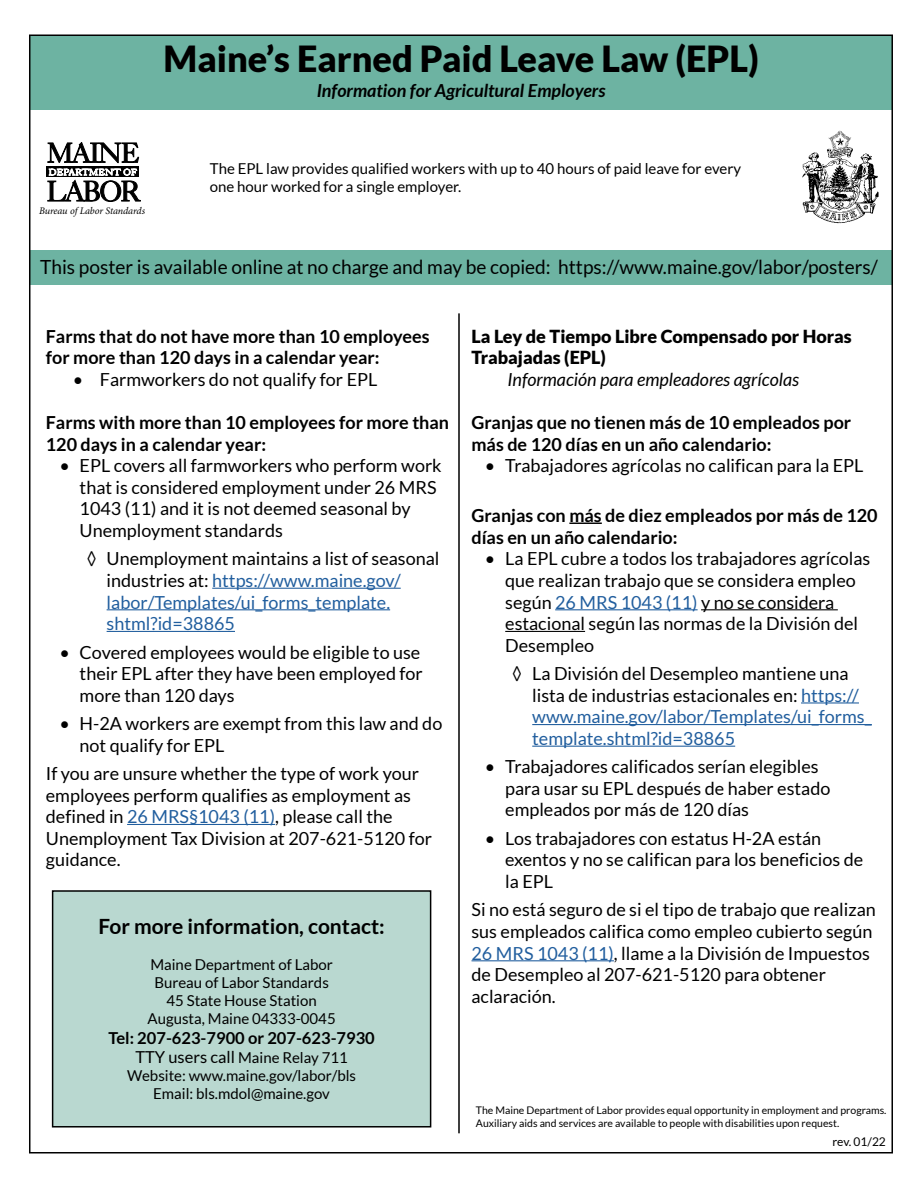
<style>
.page{position:relative;width:918px;height:1188px;background:#fff}
.page>*{position:absolute;margin:0;border:0;box-sizing:border-box;transform-origin:0 0}
.t1{font:900 36px "Lato";color:#000}
.t2{font:700 21px "Lato";color:#000}
.t3{font:19.5px "Lato";color:#000}
.t4{font:18px/21.6px "Lato";color:#000}
.t5{font:700 18px/21.6px "Lato";color:#000}
.t6{font:18px/21.6px "Lato";color:#215e9e}
.t7{font:900 18px/21.6px "Lato";color:#000}
.t8{font:italic 700 18px "Lato";color:#000}
.t9{font:italic 18px "Lato";color:#000}
.t10{font:700 16.5px "Lato";color:#000}
.t11{font:15px/18px "Lato";color:#000;text-align:center}
.t12{font:12px "Lato";color:#000}
.t13{font:10.5px/12.6px "Lato";color:#000}
.t14{font:italic 10.05px "Minion Pro";letter-spacing:-.015em;color:#000}
.s1{color:#000}
.s2{color:#215e9e}
.s3{font-size:16.5px}
</style>
<div class="page">
<div style="left:30px;top:35px;width:862px;height:75px;background:#6db3a2"></div>
<hr style="left:458px;top:313px;width:2px;height:820px;background:#000">
<div style="left:53px;top:891px;width:378px;height:236px;background:#b9d8d0"></div>
<div style="left:52px;top:890px;width:379px;height:238px;border:2px solid #000"></div>
<img style="left:802px;top:131px;width:77px;height:93px">
<div style="left:30px;top:250px;width:862px;height:35px;background:#6db3a2"></div>
<div style="left:47px;top:167px;width:92px;height:10px;background:#000"></div>
<svg style="left:48px;top:142px;width:92px;height:60px"></svg>
<hr style="left:212px;top:588px;width:189px;height:1px;background:#215e9e">
<hr style="left:107px;top:609px;width:283px;height:1px;background:#215e9e">
<hr style="left:107px;top:631px;width:128px;height:1px;background:#215e9e">
<hr style="left:127px;top:824px;width:148px;height:1px;background:#215e9e">
<hr style="left:569px;top:523px;width:33px;height:1px;background:#000">
<hr style="left:555px;top:609px;width:143px;height:1px;background:#215e9e">
<hr style="left:701px;top:609px;width:137px;height:1px;background:#000">
<hr style="left:505px;top:631px;width:80px;height:1px;background:#000">
<hr style="left:801px;top:702px;width:58px;height:2px;background:#215e9e">
<hr style="left:532px;top:724px;width:340px;height:1px;background:#215e9e">
<hr style="left:532px;top:746px;width:203px;height:1px;background:#215e9e">
<hr style="left:471px;top:960px;width:143px;height:1px;background:#215e9e">
<h1 class="t1" style="left:164px;top:38px;width:597px">Maine’s Earned Paid Leave Law (EPL)</h1>
<p class="t8" style="left:317px;top:80px;width:290px">Information for Agricultural Employers</p>
<p class="t14" style="left:39px;top:204px;width:107px">Bureau of Labor Standards</p>
<p class="t11" style="left:210px;top:159px;width:533px;text-align:left">The EPL law provides qualified workers with up to 40 hours of paid leave for every one hour worked for a single employer.</p>
<p class="t3" style="left:40px;top:256px;width:839px">This poster is available online at no charge and may be copied: https://www.maine.gov/labor/posters/</p>
<p class="t5" style="left:46px;top:325px;width:385px">Farms that do not have more than 10 employees for more than 120 days in a calendar year:</p>
<p class="t4" style="left:73px;top:368px;width:306px">• Farmworkers do not qualify for EPL</p>
<p class="t5" style="left:46px;top:411px;width:405px">Farms with more than 10 employees for more than<br>120 days in a calendar year:</p>
<p class="t4" style="left:80px;top:455px;width:364px;text-indent:-20px">• EPL covers all farmworkers who perform work that is considered employment under 26 MRS 1043 (11) and it is not deemed seasonal by Unemployment standards</p>
<p class="t6" style="left:107px;top:548px;width:334px;text-indent:-20px"><span class="s1">◊ Unemployment maintains a list of seasonal industries at:</span> https://www.maine.gov/ labor/Templates/ui_forms_template. shtml?id=38865</p>
<p class="t4" style="left:80px;top:641px;width:345px;text-indent:-20px">• Covered employees would be eligible to use their EPL after they have been employed for more than 120 days</p>
<p class="t4" style="left:80px;top:713px;width:364px;text-indent:-20px">• H-2A workers are exempt from this law and do not qualify for EPL</p>
<p class="t4" style="left:46px;top:763px;width:388px">If you are unsure whether the type of work your employees perform qualifies as employment as defined in <span class="s2">26 MRS§1043 (11)</span>, please call the Unemployment Tax Division at 207-621-5120 for guidance.</p>
<p class="t2" style="left:98px;top:914px;width:288px">For more information, contact:</p>
<p class="t11" style="left:148px;top:955px;width:190px">Maine Department of Labor<br>Bureau of Labor Standards<br>45 State House Station<br>Augusta, Maine 04333-0045</p>
<p class="t10" style="left:108px;top:1028px;width:268px">Tel: 207-623-7900 or 207-623-7930</p>
<p class="t11" style="left:127px;top:1049px;width:231px"><span class="s3">TTY users call</span> Maine Relay 711<br>Website: www.maine.gov/labor/bls<br>Email: bls.mdol@maine.gov</p>
<p class="t7" style="left:471px;top:325px;width:382px">La Ley de Tiempo Libre Compensado por Horas<br>Trabajadas (EPL)</p>
<p class="t9" style="left:507px;top:369px;width:293px">Información para empleadores agrícolas</p>
<p class="t5" style="left:471px;top:411px;width:381px">Granjas que no tienen más de 10 empleados por más de 120 días en un año calendario:</p>
<p class="t4" style="left:485px;top:455px;width:380px">• Trabajadores agrícolas no califican para la EPL</p>
<p class="t5" style="left:471px;top:505px;width:408px">Granjas con más de diez empleados por más de 120 días en un año calendario:</p>
<p class="t4" style="left:505px;top:548px;width:367px;text-indent:-20px">• La EPL cubre a todos los trabajadores agrícolas que realizan trabajo que se considera empleo según <span class="s2">26 MRS 1043 (11)</span> y no se considera estacional según las normas de la División del Desempleo</p>
<p class="t6" style="left:532px;top:663px;width:341px;text-indent:-20px"><span class="s1">◊ La División del Desempleo mantiene una lista de industrias estacionales en:</span> https:// www.maine.gov/labor/Templates/ui_forms_ template.shtml?id=38865</p>
<p class="t4" style="left:505px;top:756px;width:327px;text-indent:-20px">• Trabajadores calificados serían elegibles para usar su EPL después de haber estado empleados por más de 120 días</p>
<p class="t4" style="left:505px;top:827px;width:360px;text-indent:-20px">• Los trabajadores con estatus H-2A están exentos y no se califican para los beneficios de la EPL</p>
<p class="t4" style="left:471px;top:899px;width:406px">Si no está seguro de si el tipo de trabajo que realizan sus empleados califica como empleo cubierto según <span class="s2">26 MRS 1043 (11)</span>, llame a la División de Impuestos de Desempleo al 207-621-5120 para obtener aclaración.</p>
<p class="t13" style="left:476px;top:1104px;width:412px">The Maine Department of Labor provides equal opportunity in employment and programs.<br>Auxiliary aids and services are available to people with disabilities upon request.</p>
<p class="t12" style="left:832px;top:1135px;width:55px">rev. 01/22</p>
</div>
